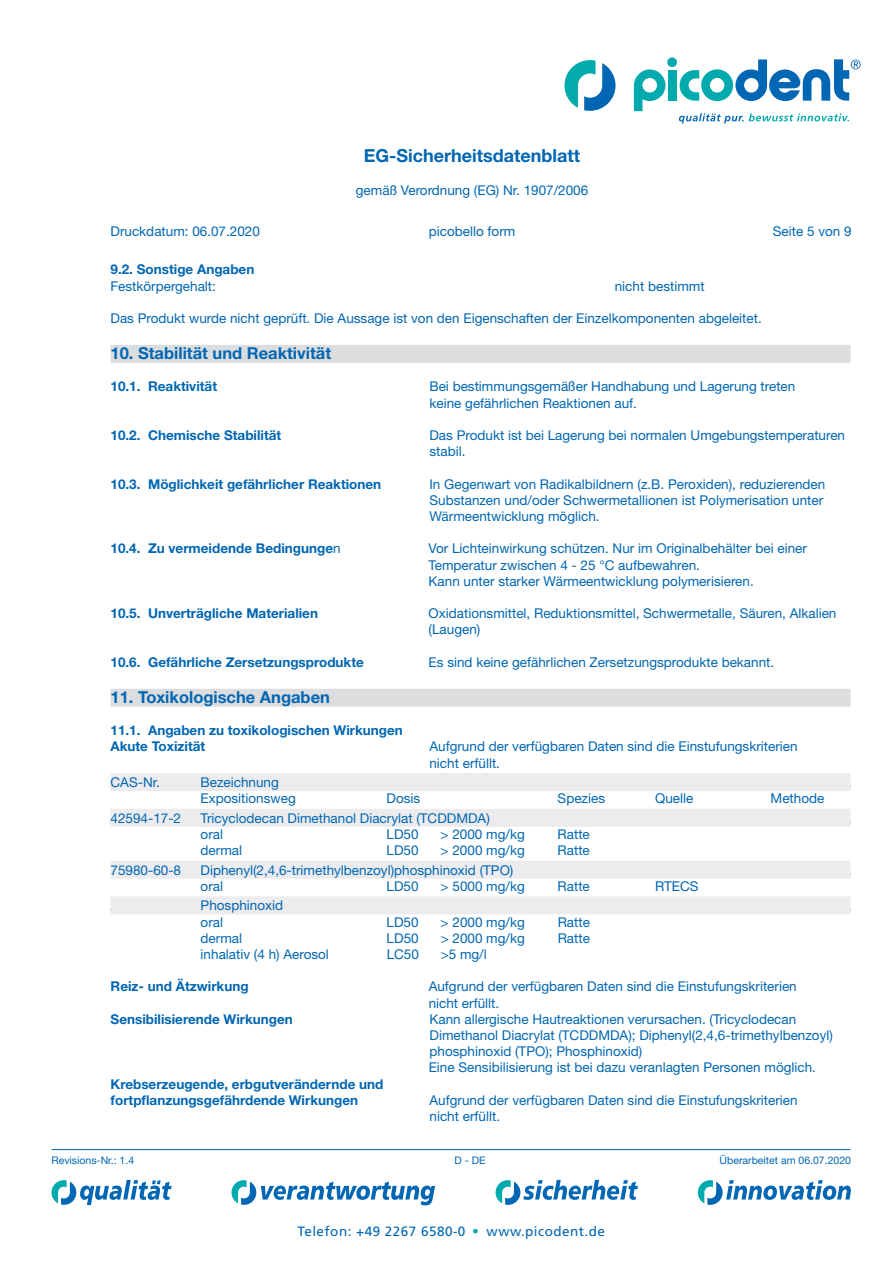
<style>
.page{position:relative;width:893px;height:1263px;background:#fff}
.page>*{position:absolute;margin:0;border:0;box-sizing:border-box;transform-origin:0 0}
.t1{font:39px "Frutiger LT Std";color:#00aaad}
.t2{font:700 18px "Helvetica Neue LT Std";color:#0166b3}
.t3{font:700 16.5px "Helvetica Neue LT Std";color:#0166b3}
.t4{font:13.5px/16.2px "Helvetica Neue LT Std";color:#0166b3}
.t5{font:700 13.5px/16.2px "Helvetica Neue LT Std";color:#0166b3}
.t6{font:13.5px "Frutiger LT Std";letter-spacing:.035em;color:#0166b3}
.t7{font:10.5px "Helvetica Neue LT Std";color:#0166b3}
.s1{font-weight:400}
</style>
<div class="page">
<svg style="left:52px;top:1180px;width:120px;height:25px"></svg>
<svg style="left:496px;top:1180px;width:142px;height:25px"></svg>
<svg style="left:698px;top:1180px;width:153px;height:25px"></svg>
<svg style="left:231px;top:1180px;width:204px;height:25px"></svg>
<svg style="left:634px;top:69px;width:32px;height:42px"></svg>
<div style="left:668px;top:70px;width:9px;height:31px;background:#00aaad"></div>
<div style="left:667px;top:57px;width:10px;height:10px;background:#00aaad;border-radius:50%"></div>
<svg style="left:564px;top:60px;width:51px;height:51px"></svg>
<svg style="left:679px;top:113px;width:170px;height:11px"></svg>
<svg style="left:680px;top:59px;width:181px;height:42px"></svg>
<hr style="left:52px;top:1149px;width:798px;height:1px;background:#0166b3">
<div style="left:111px;top:345px;width:739px;height:18px;background:#dcdddf"></div>
<div style="left:111px;top:689px;width:739px;height:18px;background:#dcdddf"></div>
<div style="left:111px;top:773px;width:739px;height:18px;background:#ececee"></div>
<div style="left:111px;top:809px;width:739px;height:18px;background:#ececee"></div>
<div style="left:111px;top:861px;width:739px;height:18px;background:#ececee"></div>
<div style="left:111px;top:896px;width:739px;height:18px;background:#ececee"></div>
<h2 class="t2" style="left:364px;top:144px;width:218px">EG-Sicherheitsdatenblatt</h2>
<p class="t4" style="left:356px;top:182px;width:234px">gemäß Verordnung (EG) Nr. 1907/2006</p>
<p class="t4" style="left:111px;top:223px;width:151px">Druckdatum: 06.07.2020</p>
<p class="t4" style="left:429px;top:223px;width:88px">picobello form</p>
<p class="t4" style="left:773px;top:223px;width:80px">Seite 5 von 9</p>
<p class="t5" style="left:111px;top:261px;width:145px">9.2. Sonstige Angaben</p>
<p class="t4" style="left:111px;top:277px;width:107px">Festkörpergehalt:</p>
<p class="t4" style="left:615px;top:277px;width:91px">nicht bestimmt</p>
<p class="t4" style="left:111px;top:310px;width:653px">Das Produkt wurde nicht geprüft. Die Aussage ist von den Eigenschaften der Einzelkomponenten abgeleitet.</p>
<p class="t3" style="left:111px;top:343px;width:222px">10. Stabilität und Reaktivität</p>
<p class="t5" style="left:111px;top:378px;width:108px">10.1. Reaktivität</p>
<p class="t4" style="left:429px;top:378px;width:367px">Bei bestimmungsgemäßer Handhabung und Lagerung treten keine gefährlichen Reaktionen auf.</p>
<p class="t5" style="left:111px;top:427px;width:172px">10.2. Chemische Stabilität</p>
<p class="t4" style="left:429px;top:427px;width:417px">Das Produkt ist bei Lagerung bei normalen Umgebungstemperaturen stabil.</p>
<p class="t5" style="left:111px;top:475px;width:272px">10.3. Möglichkeit gefährlicher Reaktionen</p>
<p class="t4" style="left:429px;top:475px;width:397px">In Gegenwart von Radikalbildnern (z.B. Peroxiden), reduzierenden<br>Substanzen und/oder Schwermetallionen ist Polymerisation unter<br>Wärmeentwicklung möglich.</p>
<p class="t5" style="left:111px;top:540px;width:232px">10.4. Zu vermeidende Bedingunge<span class="s1">n</span></p>
<p class="t4" style="left:429px;top:540px;width:380px">Vor Lichteinwirkung schützen. Nur im Originalbehälter bei einer<br>Temperatur zwischen 4 - 25 °C aufbewahren.<br>Kann unter starker Wärmeentwicklung polymerisieren.</p>
<p class="t5" style="left:111px;top:605px;width:209px">10.5. Unverträgliche Materialien</p>
<p class="t4" style="left:429px;top:605px;width:409px">Oxidationsmittel, Reduktionsmittel, Schwermetalle, Säuren, Alkalien (Laugen)</p>
<p class="t5" style="left:111px;top:654px;width:255px">10.6. Gefährliche Zersetzungsprodukte</p>
<p class="t4" style="left:429px;top:654px;width:347px">Es sind keine gefährlichen Zersetzungsprodukte bekannt.</p>
<p class="t3" style="left:111px;top:687px;width:221px">11. Toxikologische Angaben</p>
<p class="t5" style="left:111px;top:722px;width:294px">11.1. Angaben zu toxikologischen Wirkungen<br>Akute Toxizität</p>
<p class="t4" style="left:429px;top:738px;width:370px">Aufgrund der verfügbaren Daten sind die Einstufungskriterien nicht erfüllt.</p>
<p class="t4" style="left:111px;top:774px;width:51px">CAS-Nr.</p>
<p class="t4" style="left:201px;top:774px;width:97px">Bezeichnung<br>Expositionsweg</p>
<p class="t4" style="left:387px;top:790px;width:35px">Dosis</p>
<p class="t4" style="left:558px;top:790px;width:49px">Spezies</p>
<p class="t4" style="left:655px;top:790px;width:40px">Quelle</p>
<p class="t4" style="left:771px;top:790px;width:55px">Methode</p>
<p class="t4" style="left:111px;top:810px;width:72px">42594-17-2</p>
<p class="t4" style="left:201px;top:810px;width:291px">Tricyclodecan Dimethanol Diacrylat (TCDDMDA) oral</p>
<p class="t4" style="left:387px;top:826px;width:34px">LD50</p>
<p class="t4" style="left:441px;top:826px;width:86px">&gt; 2000 mg/kg</p>
<p class="t4" style="left:558px;top:826px;width:34px">Ratte</p>
<p class="t4" style="left:201px;top:842px;width:43px">dermal</p>
<p class="t4" style="left:387px;top:842px;width:34px">LD50</p>
<p class="t4" style="left:441px;top:842px;width:86px">&gt; 2000 mg/kg</p>
<p class="t4" style="left:558px;top:842px;width:34px">Ratte</p>
<p class="t4" style="left:111px;top:862px;width:72px">75980-60-8</p>
<p class="t4" style="left:201px;top:862px;width:314px">Diphenyl(2,4,6-trimethylbenzoyl)phosphinoxid (TPO) oral</p>
<p class="t4" style="left:387px;top:878px;width:34px">LD50</p>
<p class="t4" style="left:441px;top:878px;width:86px">&gt; 5000 mg/kg</p>
<p class="t4" style="left:558px;top:878px;width:34px">Ratte</p>
<p class="t4" style="left:655px;top:878px;width:45px">RTECS</p>
<p class="t4" style="left:201px;top:897px;width:84px">Phosphinoxid oral</p>
<p class="t4" style="left:387px;top:913px;width:34px">LD50</p>
<p class="t4" style="left:441px;top:913px;width:86px">&gt; 2000 mg/kg</p>
<p class="t4" style="left:558px;top:913px;width:34px">Ratte</p>
<p class="t4" style="left:201px;top:930px;width:43px">dermal</p>
<p class="t4" style="left:387px;top:930px;width:34px">LD50</p>
<p class="t4" style="left:441px;top:930px;width:86px">&gt; 2000 mg/kg</p>
<p class="t4" style="left:558px;top:930px;width:34px">Ratte</p>
<p class="t4" style="left:201px;top:946px;width:130px">inhalativ (4 h) Aerosol</p>
<p class="t4" style="left:387px;top:946px;width:34px">LC50</p>
<p class="t4" style="left:441px;top:946px;width:48px">&gt;5 mg/l</p>
<p class="t5" style="left:111px;top:978px;width:139px">Reiz- und Ätzwirkung</p>
<p class="t4" style="left:429px;top:978px;width:370px">Aufgrund der verfügbaren Daten sind die Einstufungskriterien nicht erfüllt.</p>
<p class="t5" style="left:111px;top:1010px;width:184px">Sensibilisierende Wirkungen</p>
<p class="t4" style="left:429px;top:1011px;width:406px">Kann allergische Hautreaktionen verursachen. (Tricyclodecan Dimethanol Diacrylat (TCDDMDA); Diphenyl(2,4,6-trimethylbenzoyl) phosphinoxid (TPO); Phosphinoxid)<br>Eine Sensibilisierung ist bei dazu veranlagten Personen möglich.</p>
<p class="t5" style="left:111px;top:1075px;width:274px">Krebserzeugende, erbgutverändernde und fortpflanzungsgefährdende Wirkungen</p>
<p class="t4" style="left:430px;top:1092px;width:370px">Aufgrund der verfügbaren Daten sind die Einstufungskriterien nicht erfüllt.</p>
<p class="t7" style="left:52px;top:1154px;width:84px">Revisions-Nr.: 1.4</p>
<p class="t7" style="left:454px;top:1154px;width:33px">D - DE</p>
<p class="t7" style="left:720px;top:1154px;width:133px">Überarbeitet am 06.07.2020</p>
<p class="t6" style="left:297px;top:1223px;width:170px">Telefon: +49 2267 6580-0</p>
<h1 class="t1" style="left:470px;top:1206px;width:12px">·</h1>
<p class="t6" style="left:487px;top:1223px;width:120px">www.picodent.de</p>
</div>
